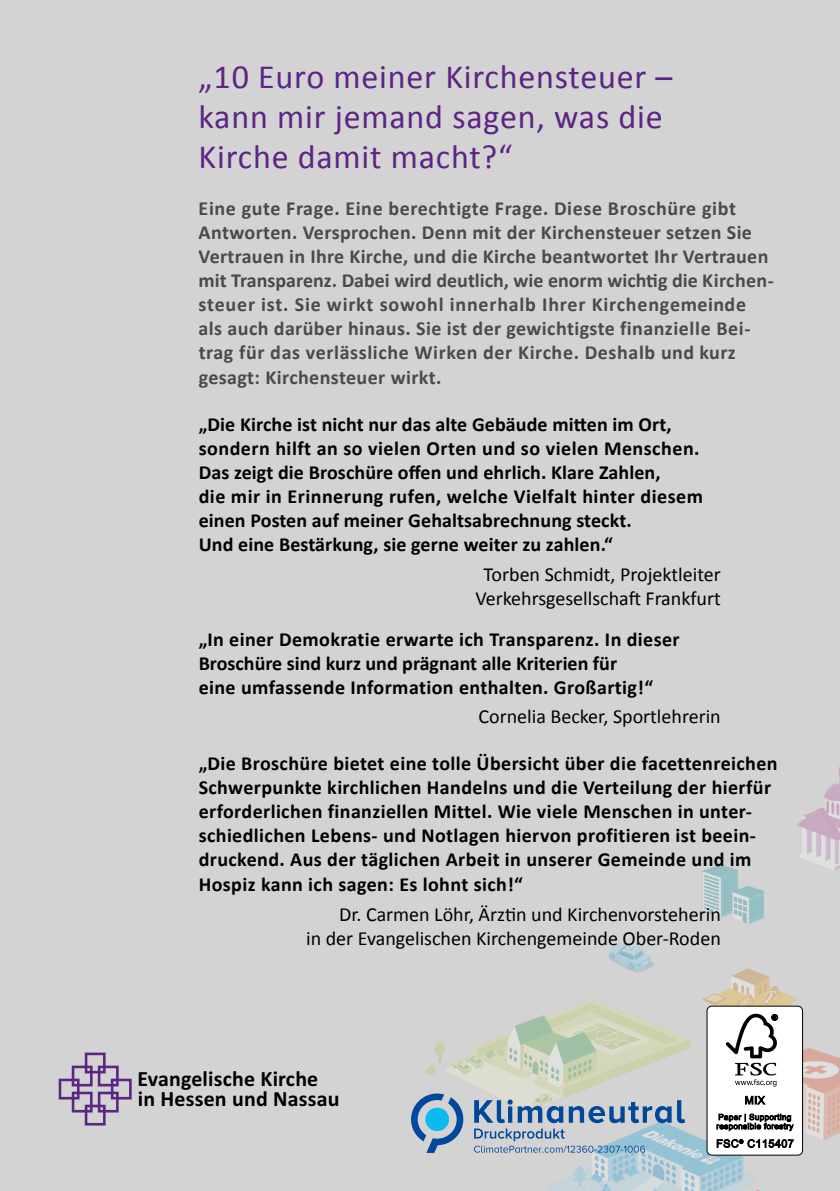
<style>
.page{position:relative;width:840px;height:1191px;background:#fff}
.page>*{position:absolute;margin:0;border:0;box-sizing:border-box;transform-origin:0 0}
.t1{font:34px/40px "Calibri";letter-spacing:.025em;color:#5c2483}
.t2{font:700 21.8px/19.2px "Calibri";letter-spacing:.01em;color:#000}
.t3{font:700 20px/24px "Calibri";letter-spacing:.02em;color:#000}
.t4{font:700 20px/24.2px "Calibri";letter-spacing:.02em;color:#4a4a49}
.t5{font:20px/24px "Calibri";color:#000;text-align:center}
</style>
<div class="page">
<div style="left:0;top:0;width:839px;height:1191px;background:#d4d3d4"></div>
<img style="left:426px;top:767px;width:413px;height:424px">
<svg style="left:59px;top:1052px;width:73px;height:73px"></svg>
<svg style="left:411px;top:1093px;width:52px;height:60px"></svg>
<svg style="left:474px;top:1099px;width:210px;height:53px"></svg>
<div style="left:706px;top:1006px;width:96px;height:149px;background:#fff;border-radius:5px"></div>
<div style="left:706px;top:1005px;width:96px;height:150px;border:1px solid #000;border-radius:5px"></div>
<svg style="left:725px;top:1013px;width:52px;height:73px"></svg>
<svg style="left:745px;top:1095px;width:20px;height:9px"></svg>
<svg style="left:716px;top:1113px;width:77px;height:18px"></svg>
<svg style="left:716px;top:1139px;width:77px;height:9px"></svg>
<h1 class="t1" style="left:198px;top:57px;width:475px">„10 Euro meiner Kirchensteuer – kann mir jemand sagen, was die<br>Kirche damit macht?“</h1>
<p class="t4" style="left:198px;top:195px;width:576px">Eine gute Frage. Eine berechtigte Frage. Diese Broschüre gibt Antworten. Versprochen. Denn mit der Kirchensteuer setzen Sie Vertrauen in Ihre Kirche, und die Kirche beantwortet Ihr Vertrauen mit Transparenz. Dabei wird deutlich, wie enorm wichtig die Kirchen&shy;steuer ist. Sie wirkt sowohl innerhalb Ihrer Kirchengemeinde als auch darüber hinaus. Sie ist der gewichtigste finanzielle Bei&shy;trag für das verlässliche Wirken der Kirche. Deshalb und kurz gesagt: Kirchensteuer wirkt.</p>
<p class="t3" style="left:198px;top:411px;width:505px">„Die Kirche ist nicht nur das alte Gebäude mitten im Ort, sondern hilft an so vielen Orten und so vielen Menschen.<br>Das zeigt die Broschüre offen und ehrlich. Klare Zahlen,<br>die mir in Erinnerung rufen, welche Vielfalt hinter diesem einen Posten auf meiner Gehaltsabrechnung steckt.<br>Und eine Bestärkung, sie gerne weiter zu zahlen.“</p>
<p class="t5" style="left:475px;top:562px;width:247px">Torben Schmidt, Projektleiter<br>Verkehrsgesellschaft Frankfurt</p>
<p class="t3" style="left:198px;top:626px;width:482px">„In einer Demokratie erwarte ich Transparenz. In dieser<br>Broschüre sind kurz und prägnant alle Kriterien für<br>eine umfassende Information enthalten. Großartig!“</p>
<p class="t5" style="left:478px;top:704px;width:244px">Cornelia Becker, Sportlehrerin</p>
<p class="t3" style="left:198px;top:750px;width:580px">„Die Broschüre bietet eine tolle Übersicht über die facettenreichen Schwerpunkte kirchlichen Handelns und die Verteilung der hierfür erforderlichen finanziellen Mittel. Wie viele Menschen in unter&shy;schiedlichen Lebens- und Notlagen hiervon profitieren ist beein&shy;druckend. Aus der täglichen Arbeit in unserer Gemeinde und im Hospiz kann ich sagen: Es lohnt sich!“</p>
<p class="t5" style="left:306px;top:902px;width:416px;text-align:right">Dr. Carmen Löhr, Ärztin und Kirchenvorsteherin<br>in der Evangelischen Kirchengemeinde Ober-Roden</p>
<p class="t2" style="left:137px;top:1068px;width:203px">Evangelische Kirche in Hessen und Nassau</p>
</div>
